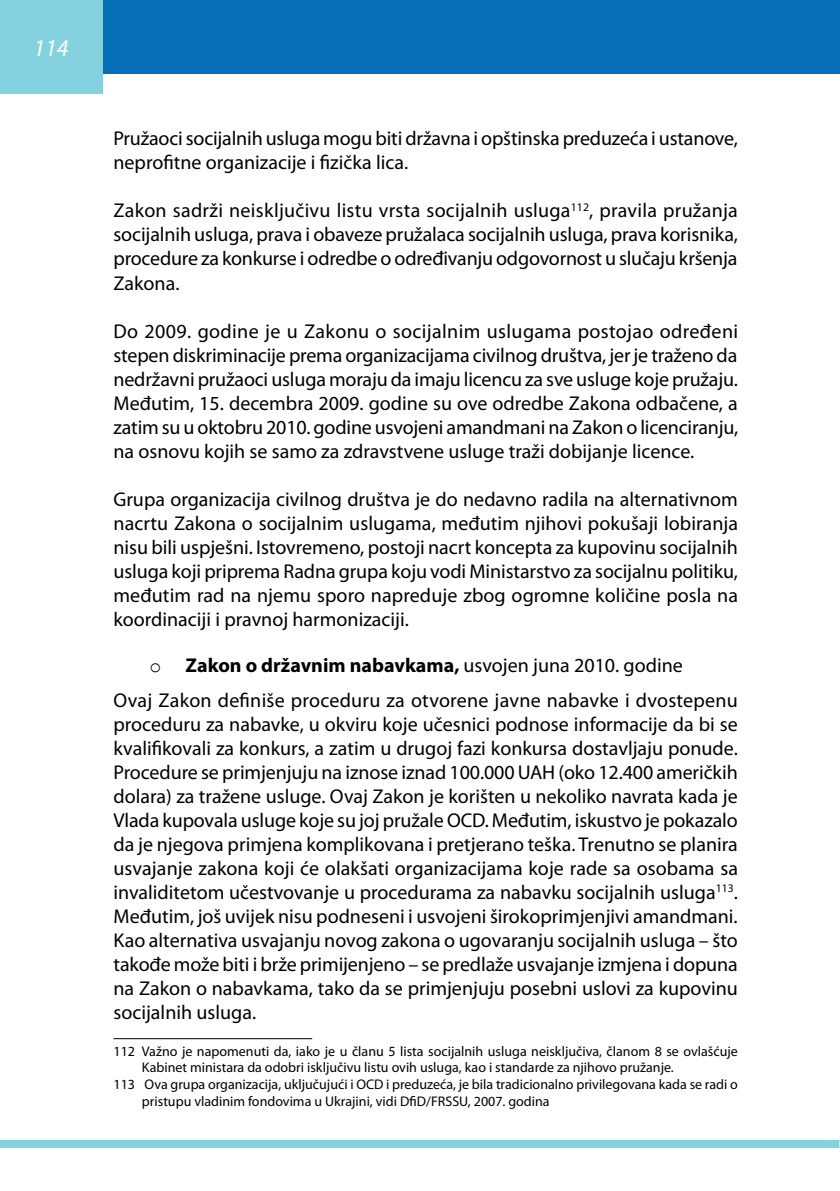
<style>
.page{position:relative;width:840px;height:1191px;background:#fff}
.page>*{position:absolute;margin:0;border:0;box-sizing:border-box;transform-origin:0 0}
.t1{font:italic 24px "Myriad Pro";color:#fff}
.t2{font:20px/24px "Myriad Pro";color:#000;text-align:justify}
.t3{font:14px "Myriad Pro";color:#000}
.s1{font-family:"Courier New"}
.s2{font-weight:700}
</style>
<div class="page">
<div style="left:101px;top:0;width:737px;height:74px;background:#056eb7"></div>
<div style="left:0;top:0;width:102px;height:94px;background:#84d2df"></div>
<div style="left:0;top:1140px;width:838px;height:8px;background:#84d2df"></div>
<hr style="left:113px;top:1038px;width:199px;height:1px;background:#000">
<p class="t1" style="left:33px;top:33px;width:37px">114</p>
<p class="t2" style="left:113px;top:126px;width:625px">Pružaoci socijalnih usluga mogu biti državna i opštinska preduzeća i ustanove, neprofitne organizacije i fizička lica.</p>
<p class="t2" style="left:113px;top:198px;width:625px">Zakon sadrži neisključivu listu vrsta socijalnih usluga<sup>112</sup>, pravila pružanja socijalnih usluga, prava i obaveze pružalaca socijalnih usluga, prava korisnika, procedure za konkurse i odredbe o određivanju odgovornost u slučaju kršenja Zakona.</p>
<p class="t2" style="left:113px;top:318px;width:625px">Do 2009. godine je u Zakonu o socijalnim uslugama postojao određeni stepen diskriminacije prema organizacijama civilnog društva, jer je traženo da nedržavni pružaoci usluga moraju da imaju licencu za sve usluge koje pružaju.<br>Međutim, 15. decembra 2009. godine su ove odredbe Zakona odbačene, a zatim su u oktobru 2010. godine usvojeni amandmani na Zakon o licenciranju, na osnovu kojih se samo za zdravstvene usluge traži dobijanje licence.</p>
<p class="t2" style="left:113px;top:486px;width:625px">Grupa organizacija civilnog društva je do nedavno radila na alternativnom nacrtu Zakona o socijalnim uslugama, međutim njihovi pokušaji lobiranja nisu bili uspješni. Istovremeno, postoji nacrt koncepta za kupovinu socijalnih usluga koji priprema Radna grupa koju vodi Ministarstvo za socijalnu politiku, međutim rad na njemu sporo napreduje zbog ogromne količine posla na koordinaciji i pravnoj harmonizaciji.</p>
<p class="t2" style="left:113px;top:647px;width:625px;line-height:35.4px;text-indent:36px"><span class="s1">o</span> <span class="s2">Zakon o državnim nabavkama,</span> usvojen juna 2010. godine<br>Ovaj Zakon definiše proceduru za otvorene javne nabavke i dvostepenu</p>
<p class="t2" style="left:113px;top:712px;width:625px">proceduru za nabavke, u okviru koje učesnici podnose informacije da bi se kvalifikovali za konkurs, a zatim u drugoj fazi konkursa dostavljaju ponude.<br>Procedure se primjenjuju na iznose iznad 100.000 UAH (oko 12.400 američkih dolara) za tražene usluge. Ovaj Zakon je korišten u nekoliko navrata kada je Vlada kupovala usluge koje su joj pružale OCD. Međutim, iskustvo je pokazalo da je njegova primjena komplikovana i pretjerano teška. Trenutno se planira usvajanje zakona koji će olakšati organizacijama koje rade sa osobama sa invaliditetom učestvovanje u procedurama za nabavku socijalnih usluga<sup>113</sup>.<br>Međutim, još uvijek nisu podneseni i usvojeni širokoprimjenjivi amandmani.<br>Kao alternativa usvajanju novog zakona o ugovaranju socijalnih usluga – što takođe može biti i brže primijenjeno – se predlaže usvajanje izmjena i dopuna na Zakon o nabavkama, tako da se primjenjuju posebni uslovi za kupovinu socijalnih usluga.</p>
<p class="t3" style="left:113px;top:1042px;width:625px">112 Važno je napomenuti da, iako je u članu 5 lista socijalnih usluga neisključiva, članom 8 se ovlašćuje</p>
<p class="t3" style="left:142px;top:1059px;width:533px">Kabinet ministara da odobri isključivu listu ovih usluga, kao i standarde za njihovo pružanje.</p>
<p class="t3" style="left:113px;top:1075px;width:625px">113 Ova grupa organizacija, uključujući i OCD i preduzeća, je bila tradicionalno privilegovana kada se radi o</p>
<p class="t3" style="left:142px;top:1092px;width:409px">pristupu vladinim fondovima u Ukrajini, vidi DfiD/FRSSU, 2007. godina</p>
</div>
